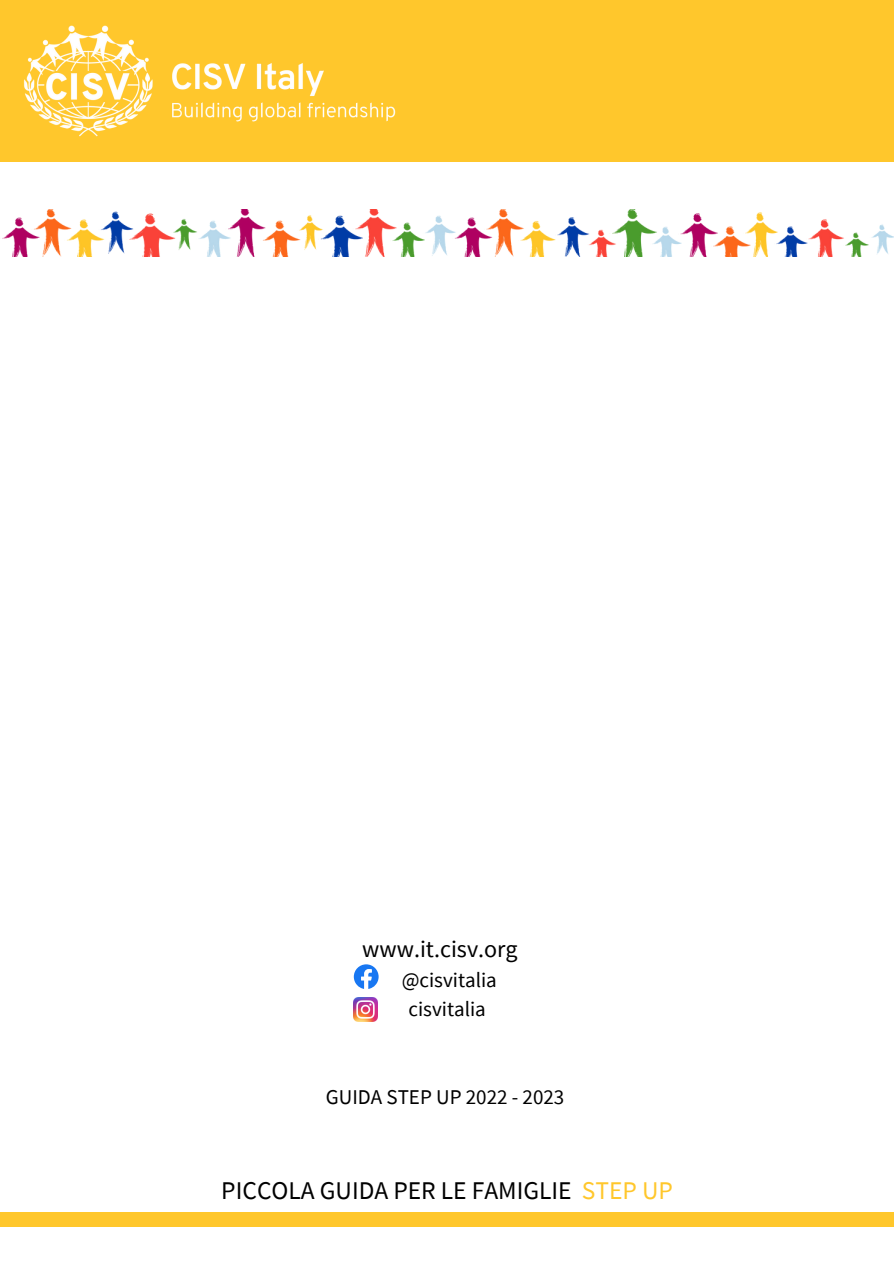
<style>
.page{position:relative;width:894px;height:1264px;background:#fff}
.page>*{position:absolute;margin:0;border:0;box-sizing:border-box;transform-origin:0 0}
.t1{font:25.5px "Source Sans Pro";color:#000}
.t2{font:24px "Source Sans Pro";color:#000}
.t3{font:21px/29.2px "Source Sans Pro";color:#000;text-align:center}
.s1{color:#ffc72c}
</style>
<div class="page">
<div style="left:0;top:1212px;width:893px;height:14px;background:#ffc72c"></div>
<div style="left:0;top:0;width:893px;height:161px;background:#ffc72c"></div>
<svg style="left:354px;top:964px;width:24px;height:25px"></svg>
<img style="left:354px;top:997px;width:23px;height:24px">
<img style="left:2px;top:209px;width:891px;height:48px">
<p class="t2" style="left:362px;top:933px;width:157px">www.it.cisv.org</p>
<p class="t3" style="left:401px;top:964px;width:97px">@cisvitalia cisvitalia</p>
<p class="t3" style="left:326px;top:1081px;width:240px">GUIDA STEP UP 2022 - 2023</p>
<p class="t1" style="left:221px;top:1173px;width:453px">PICCOLA GUIDA PER LE FAMIGLIE <span class="s1">STEP UP</span></p>
</div>
